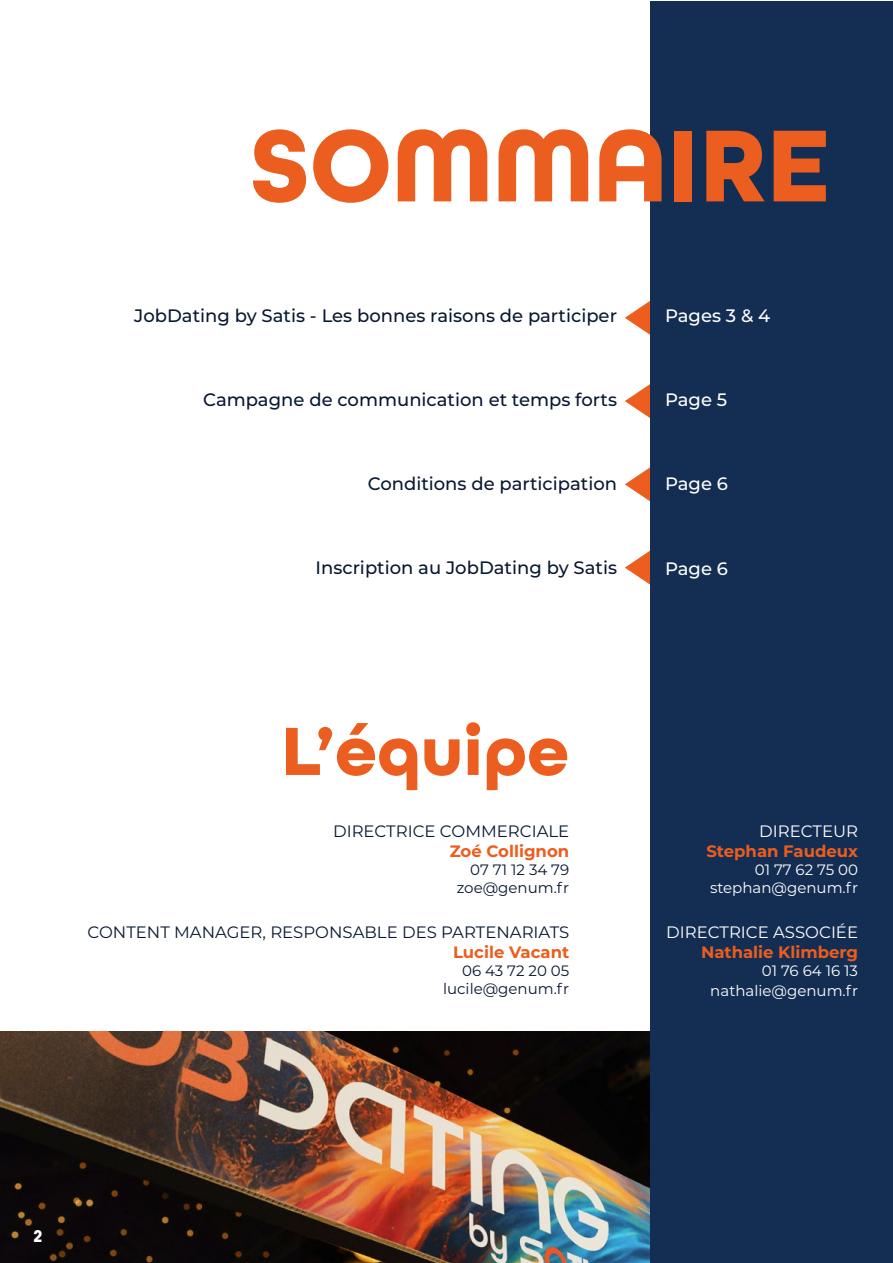
<style>
.page{position:relative;width:893px;height:1263px;background:#fff}
.page>*{position:absolute;margin:0;border:0;box-sizing:border-box;transform-origin:0 0}
.t1{font:700 108px "All Round Gothic";color:#eb5e1f}
.t2{font:700 72px "All Round Gothic";color:#eb5e1f}
.t3{font:500 18px "Montserrat";color:#081831}
.t4{font:500 18px "Montserrat";color:#fff}
.t5{font:700 18px "All Round Gothic";color:#fff}
.t6{font:16.5px "Montserrat";color:#081831}
.t7{font:700 16.5px "Montserrat";color:#ec5d1e}
.t8{font:16.5px "Montserrat";color:#fff}
.t9{font:15px/18px "Montserrat";color:#fff;text-align:right}
.t10{font:15px/18px "Montserrat";color:#081831;text-align:right}
</style>
<div class="page">
<svg style="left:625px;top:300px;width:26px;height:35px"></svg>
<svg style="left:625px;top:383px;width:26px;height:36px"></svg>
<svg style="left:625px;top:467px;width:26px;height:35px"></svg>
<svg style="left:625px;top:549px;width:26px;height:36px"></svg>
<img style="left:0;top:1031px;width:893px;height:232px">
<div style="left:651px;top:1px;width:242px;height:1261px;background:#142e53"></div>
<h1 class="t1" style="left:249px;top:101px;width:583px">SOMMAIRE</h1>
<p class="t3" style="left:134px;top:303px;width:484px">JobDating by Satis - Les bonnes raisons de participer</p>
<p class="t4" style="left:665px;top:303px;width:107px">Pages 3 &amp; 4</p>
<p class="t3" style="left:203px;top:387px;width:415px">Campagne de communication et temps forts</p>
<p class="t4" style="left:665px;top:387px;width:64px">Page 5</p>
<p class="t3" style="left:368px;top:471px;width:251px">Conditions de participation</p>
<p class="t4" style="left:665px;top:471px;width:64px">Page 6</p>
<p class="t3" style="left:316px;top:555px;width:303px">Inscription au JobDating by Satis</p>
<p class="t4" style="left:665px;top:555px;width:64px">Page 6</p>
<h2 class="t2" style="left:281px;top:708px;width:290px">L’équipe</h2>
<p class="t6" style="left:333px;top:820px;width:238px">DIRECTRICE COMMERCIALE</p>
<p class="t7" style="left:450px;top:839px;width:121px">Zoé Collignon</p>
<p class="t10" style="left:457px;top:860px;width:114px">07 71 12 34 79 zoe@genum.fr</p>
<p class="t6" style="left:88px;top:921px;width:483px">CONTENT MANAGER, RESPONSABLE DES PARTENARIATS</p>
<p class="t7" style="left:453px;top:940px;width:118px">Lucile Vacant</p>
<p class="t10" style="left:443px;top:961px;width:128px">06 43 72 20 05 lucile@genum.fr</p>
<p class="t8" style="left:759px;top:820px;width:100px">DIRECTEUR</p>
<p class="t7" style="left:706px;top:839px;width:153px">Stephan Faudeux</p>
<p class="t9" style="left:710px;top:860px;width:150px">01 77 62 75 00 stephan@genum.fr</p>
<p class="t8" style="left:666px;top:921px;width:193px">DIRECTRICE ASSOCIÉE</p>
<p class="t7" style="left:701px;top:940px;width:159px">Nathalie Klimberg</p>
<p class="t9" style="left:710px;top:960px;width:149px;line-height:19.8px">01 76 64 16 13 nathalie@genum.fr</p>
<p class="t5" style="left:34px;top:1225px;width:10px">2</p>
</div>
